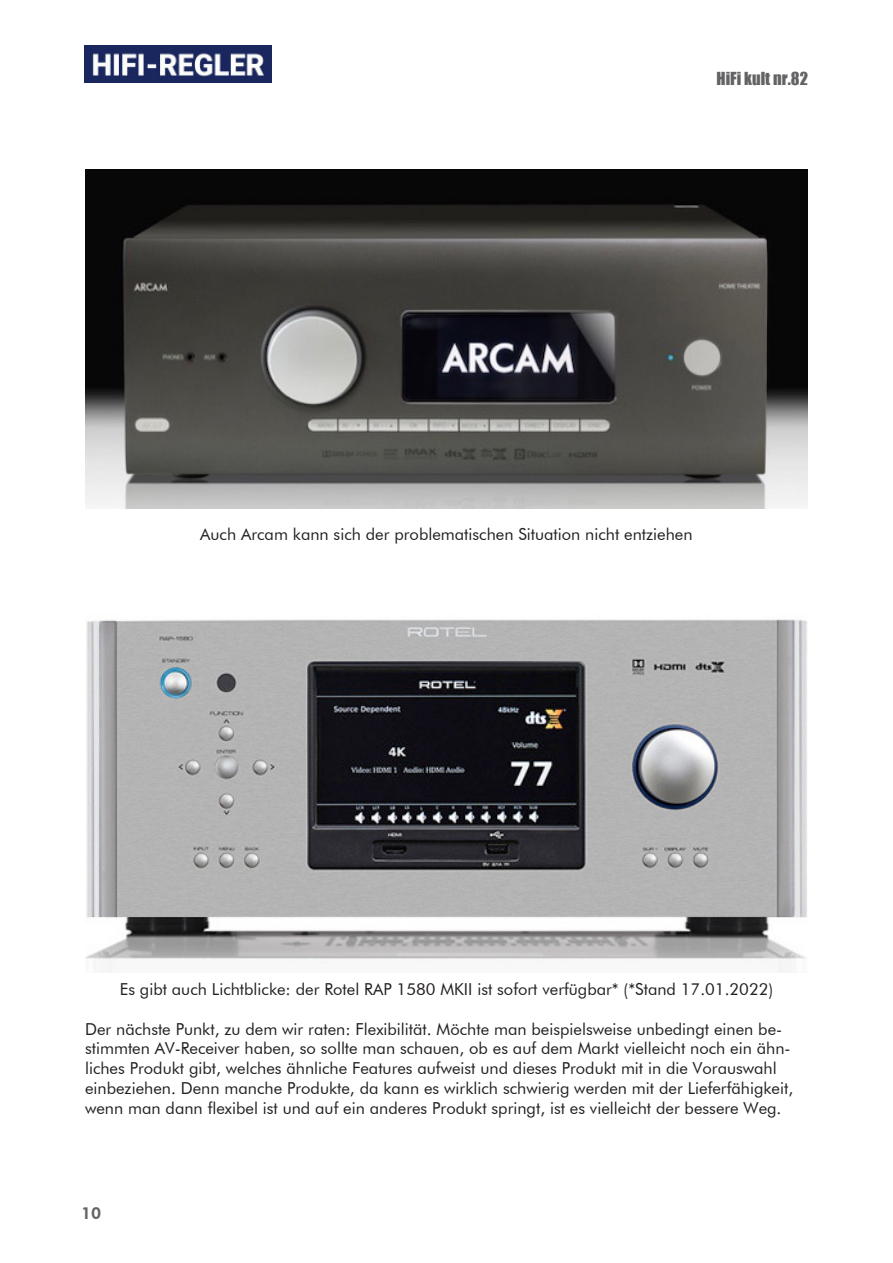
<style>
.page{position:relative;width:893px;height:1263px;background:#fff}
.page>*{position:absolute;margin:0;border:0;box-sizing:border-box;transform-origin:0 0}
.t1{font:16.5px/19.8px "Futura BT";color:#231f20}
.t2{font:16.5px "Impact";color:#636366}
.t3{font:800 16.5px "Futura BT";color:#636366}
</style>
<div class="page">
<img style="left:85px;top:45px;width:187px;height:37px">
<img style="left:85px;top:169px;width:723px;height:340px">
<img style="left:85px;top:619px;width:722px;height:353px">
<p class="t2" style="left:717px;top:66px;width:93px">HiFi kult nr.82</p>
<p class="t1" style="left:200px;top:524px;width:494px">Auch Arcam kann sich der problematischen Situation nicht entziehen</p>
<p class="t1" style="left:120px;top:979px;width:655px">Es gibt auch Lichtblicke: der Rotel RAP 1580 MKII ist sofort verfügbar* (*Stand 17.01.2022)</p>
<p class="t1" style="left:85px;top:1019px;width:710px">Der nächste Punkt, zu dem wir raten: Flexibilität. Möchte man beispielsweise unbedingt einen be&shy;stimmten AV-Receiver haben, so sollte man schauen, ob es auf dem Markt vielleicht noch ein ähn&shy;liches Produkt gibt, welches ähnliche Features aufweist und dieses Produkt mit in die Vorauswahl einbeziehen. Denn manche Produkte, da kann es wirklich schwierig werden mit der Lieferfähigkeit, wenn man dann flexibel ist und auf ein anderes Produkt springt, ist es vielleicht der bessere Weg.</p>
<p class="t3" style="left:81px;top:1203px;width:22px">10</p>
</div>
